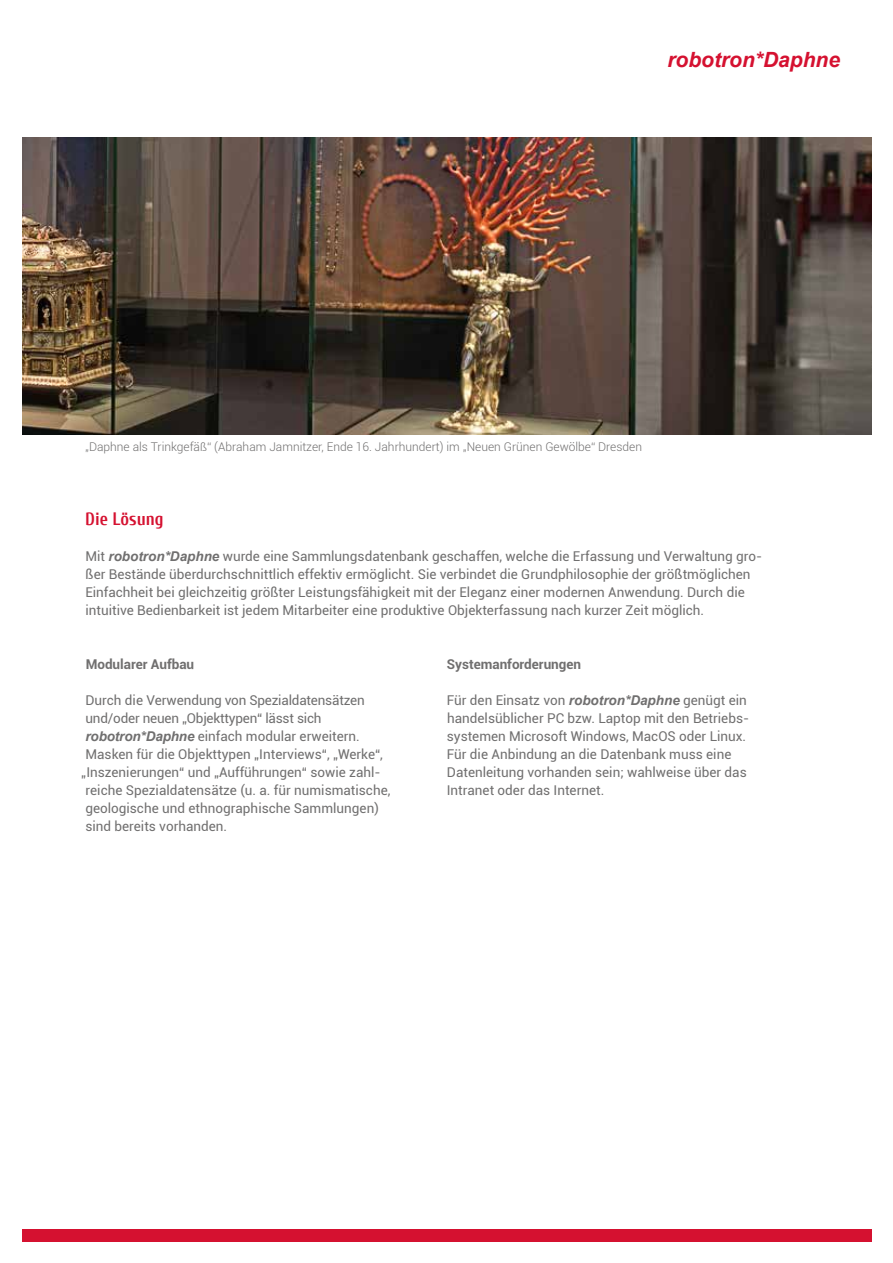
<style>
.page{position:relative;width:893px;height:1263px;background:#fff}
.page>*{position:absolute;margin:0;border:0;box-sizing:border-box;transform-origin:0 0}
.t1{font:italic 700 21px "Arial";color:#d51130}
.t2{font:700 18px "Cuprum";color:#d51130}
.t3{font:13.5px/18px "Roboto";color:#706f6f}
.t4{font:700 13.5px "Roboto";color:#706f6f}
.t5{font:300 12px "Roboto";color:#706f6f}
.s1{font-family:"Arial";font-weight:700;font-style:italic}
</style>
<div class="page">
<div style="left:0;top:1229px;width:872px;height:13px;background:#d51130"></div>
<img style="left:22px;top:137px;width:850px;height:298px">
<div style="left:0;top:108px;width:21px;height:1142px;background:#fff"></div>
<h1 class="t1" style="left:667px;top:45px;width:174px">robotron*Daphne</h1>
<p class="t5" style="left:85px;top:438px;width:559px">„Daphne als Trinkgefäß“ (Abraham Jamnitzer, Ende 16. Jahrhundert) im „Neuen Grünen Gewölbe“ Dresden</p>
<h2 class="t2" style="left:85px;top:509px;width:80px">Die Lösung</h2>
<p class="t3" style="left:85px;top:547px;width:678px">Mit <span class="s1">robotron*Daphne</span> wurde eine Sammlungsdatenbank geschaffen, welche die Erfassung und Verwaltung gro&shy;ßer Bestände überdurchschnittlich effektiv ermöglicht. Sie verbindet die Grundphilosophie der größtmöglichen Einfachheit bei gleichzeitig größter Leistungsfähigkeit mit der Eleganz einer modernen Anwendung. Durch die intuitive Bedienbarkeit ist jedem Mitarbeiter eine produktive Objekterfassung nach kurzer Zeit möglich.</p>
<p class="t4" style="left:86px;top:655px;width:110px">Modularer Aufbau</p>
<p class="t3" style="left:85px;top:691px;width:281px">Durch die Verwendung von Spezialdatensätzen</p>
<p class="t3" style="left:85px;top:709px;width:238px">und/oder neuen „Objekttypen“ lässt sich</p>
<p class="t3" style="left:85px;top:727px;width:276px"><span class="s1">robotron*Daphne</span> einfach modular erweitern.</p>
<p class="t3" style="left:85px;top:745px;width:299px">Masken für die Objekttypen „Interviews“, „Werke“,</p>
<p class="t3" style="left:81px;top:763px;width:299px">„Inszenierungen“ und „Aufführungen“ sowie zahl-</p>
<p class="t3" style="left:86px;top:781px;width:306px">reiche Spezialdatensätze (u. a. für numismatische,</p>
<p class="t3" style="left:85px;top:799px;width:295px">geologische und ethnographische Sammlungen)</p>
<p class="t3" style="left:85px;top:817px;width:143px">sind bereits vorhanden.</p>
<p class="t4" style="left:447px;top:655px;width:136px">Systemanforderungen</p>
<p class="t3" style="left:447px;top:691px;width:302px">Für den Einsatz von <span class="s1">robotron*Daphne</span> genügt ein handelsüblicher PC bzw. Laptop mit den Betriebs&shy;systemen Microsoft Windows, MacOS oder Linux.<br>Für die Anbindung an die Datenbank muss eine Datenleitung vorhanden sein; wahlweise über das Intranet oder das Internet.</p>
</div>
